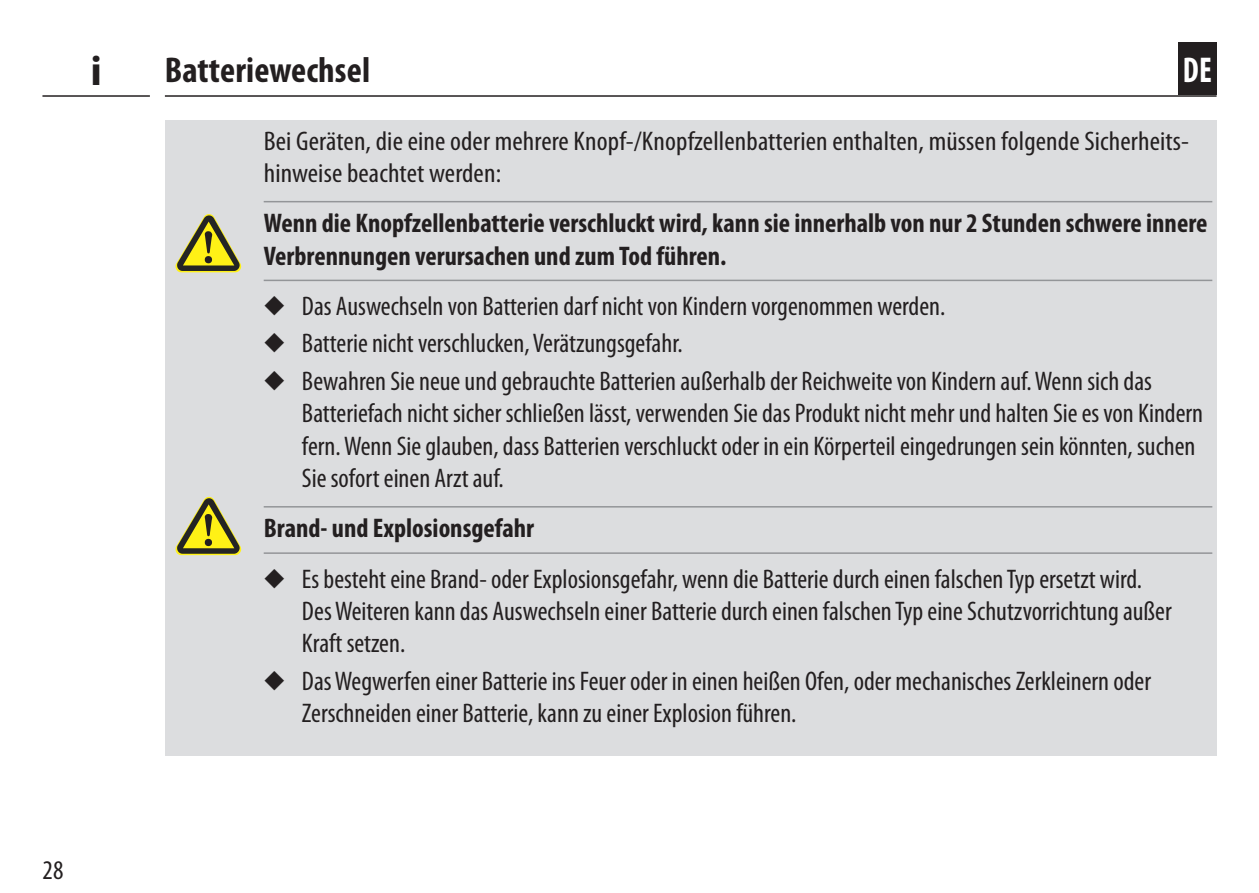
<style>
.page{position:relative;width:1259px;height:893px;background:#fff}
.page>*{position:absolute;margin:0;border:0;box-sizing:border-box;transform-origin:0 0}
.Informations_-_Icon{font:700 42px "Myriad Pro";color:#231f20}
.Kapitelüberschriften{font:700 condensed 36px "Myriad Pro";letter-spacing:.005em;color:#231f20}
.t1{font:700 condensed 36px "Myriad Pro";color:#fff;scale:.9 1}
.Deckblatt_-_Untertit{font:condensed 27px/32.4px "Myriad Pro";color:#231f20}
.Sicherheitshinweise{font:700 condensed 27px/32.4px "Myriad Pro";color:#231f20}
.Deckblatt_-_Untertit-2{font:condensed 27px/32.4px "Myriad Pro";color:#231f20;scale:1.05 1}
</style>
<div class="page">
<hr style="left:165px;top:95px;width:1051px;height:2px;background:#231f20">
<hr style="left:42px;top:95px;width:108px;height:2px;background:#231f20">
<div style="left:1178px;top:42px;width:38px;height:53px;background:#231f20"></div>
<div style="left:165px;top:121px;width:1051px;height:635px;background:#dcdddf"></div>
<hr style="left:264px;top:201px;width:948px;height:1px;background:#939598">
<hr style="left:264px;top:280px;width:948px;height:1px;background:#939598">
<hr style="left:264px;top:506px;width:948px;height:2px;background:#939598">
<hr style="left:264px;top:552px;width:948px;height:2px;background:#939598">
<svg style="left:175px;top:214px;width:66px;height:58px"></svg>
<svg style="left:175px;top:497px;width:66px;height:58px"></svg>
<p class="Informations_-_Icon" style="left:90px;top:47px;width:13px">i</p>
<p class="Kapitelüberschriften" style="left:165px;top:51px;width:207px">Batteriewechsel</p>
<h2 class="t1" style="left:1183px;top:50px;width:34px">DE</h2>
<p class="Deckblatt_-_Untertit-2" style="left:264px;top:125px;width:883px">Bei Geräten, die eine oder mehrere Knopf-/Knopfzellenbatterien enthalten, müssen folgende Sicherheits&shy;hinweise beachtet werden:</p>
<p class="Sicherheitshinweise" style="left:264px;top:207px;width:945px">Wenn die Knopfzellenbatterie verschluckt wird, kann sie innerhalb von nur 2 Stunden schwere innere<br>Verbrennungen verursachen und zum Tod führen.</p>
<p class="Deckblatt_-_Untertit" style="left:264px;top:290px;width:683px">◆ Das Auswechseln von Batterien darf nicht von Kindern vorgenommen werden.</p>
<p class="Deckblatt_-_Untertit" style="left:264px;top:328px;width:420px">◆ Batterie nicht verschlucken, Verätzungsgefahr.</p>
<p class="Deckblatt_-_Untertit" style="left:302px;top:365px;width:902px;text-indent:-38px">◆ Bewahren Sie neue und gebrauchte Batterien außerhalb der Reichweite von Kindern auf. Wenn sich das Batteriefach nicht sicher schließen lässt, verwenden Sie das Produkt nicht mehr und halten Sie es von Kindern fern. Wenn Sie glauben, dass Batterien verschluckt oder in ein Körperteil eingedrungen sein könnten, suchen Sie sofort einen Arzt auf.</p>
<p class="Sicherheitshinweise" style="left:264px;top:513px;width:272px">Brand- und Explosionsgefahr</p>
<p class="Deckblatt_-_Untertit" style="left:302px;top:563px;width:871px;text-indent:-38px">◆ Es besteht eine Brand- oder Explosionsgefahr, wenn die Batterie durch einen falschen Typ ersetzt wird.<br>Des Weiteren kann das Auswechseln einer Batterie durch einen falschen Typ eine Schutzvorrichtung außer<br>Kraft setzen.</p>
<p class="Deckblatt_-_Untertit" style="left:302px;top:665px;width:850px;text-indent:-38px">◆ Das Wegwerfen einer Batterie ins Feuer oder in einen heißen Ofen, oder mechanisches Zerkleinern oder<br>Zerschneiden einer Batterie, kann zu einer Explosion führen.</p>
<p class="Deckblatt_-_Untertit" style="left:42px;top:855px;width:23px">28</p>
</div>
